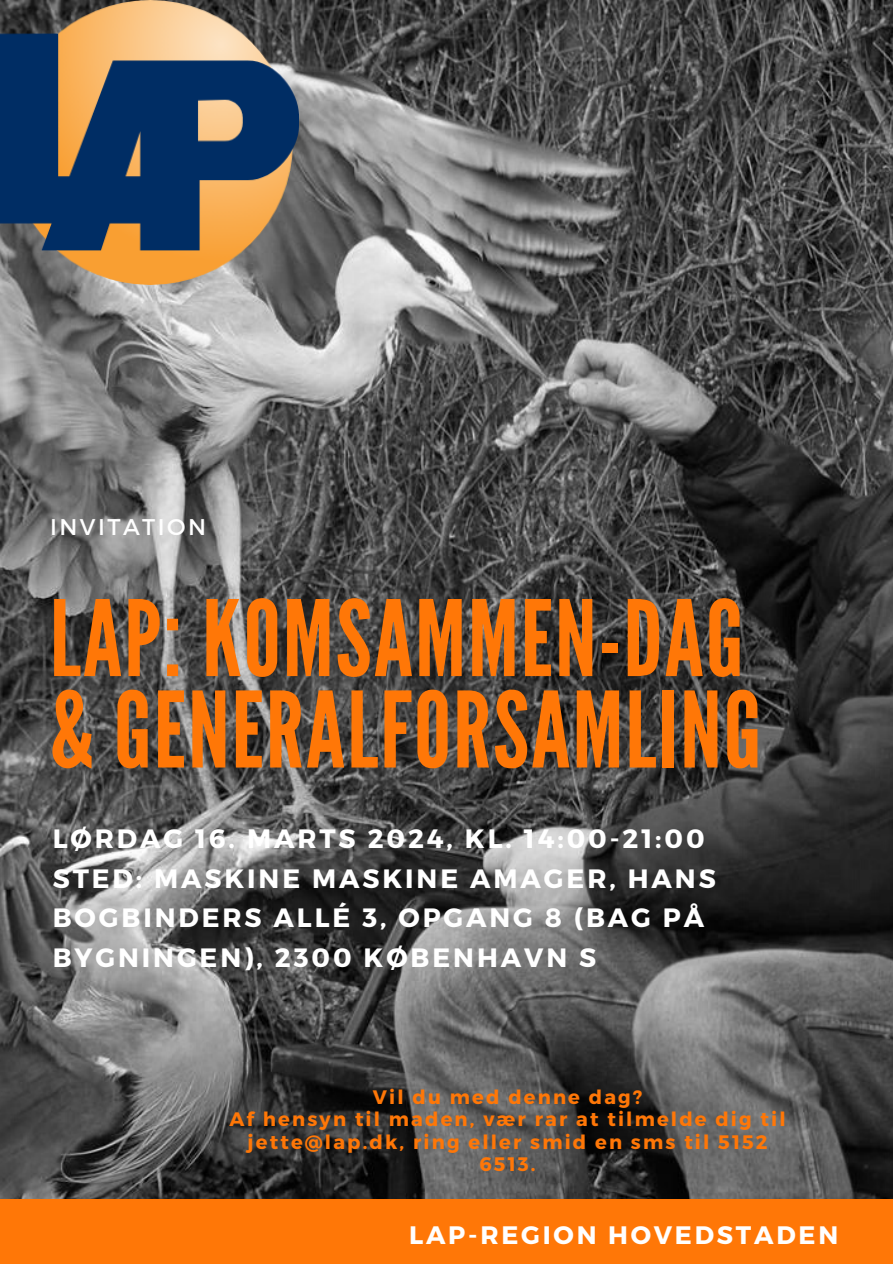
<style>
.page{position:relative;width:893px;height:1264px;background:#fff}
.page>*{position:absolute;margin:0;border:0;box-sizing:border-box;transform-origin:0 0}
.t1{font:104.85px/91.3px "League Gothic";letter-spacing:.02em;color:#ff7707}
.t2{font:700 26.55px/39.3px "Montserrat";letter-spacing:.11em;color:#fff}
.t3{font:700 25.2px "Montserrat";letter-spacing:.11em;color:#fff}
.t4{font:22.65px "Montserrat";letter-spacing:.11em;color:#fff}
.t5{font:700 19.5px/22.5px "Montserrat";letter-spacing:.11em;color:#ff7707;text-align:center}
</style>
<div class="page">
<img style="left:0;top:0;width:892px;height:1198px">
<div style="left:0;top:1198px;width:892px;height:65px;background:#ff7707"></div>
<img style="left:0;top:0;width:298px;height:285px">
<h3 class="t4" style="left:50px;top:512px;width:158px">INVITATION</h3>
<p class="t1" style="left:50px;top:595px;width:713px">LAP: KOMSAMMEN-DAG &amp; GENERALFORSAMLING</p>
<h1 class="t2" style="left:53px;top:818px;width:664px">LØRDAG 16. MARTS 2024, KL. 14:00-21:00<br>STED: MASKINE MASKINE AMAGER, HANS BOGBINDERS ALLÉ 3, OPGANG 8 (BAG PÅ BYGNINGEN), 2300 KØBENHAVN S</h1>
<p class="t5" style="left:373px;top:1084px;width:271px">Vil du med denne dag?</p>
<p class="t5" style="left:229px;top:1107px;width:557px">Af hensyn til maden, vær rar at tilmelde dig til jette@lap.dk, ring eller smid en sms til 5152<br>6513.</p>
<h2 class="t3" style="left:409px;top:1218px;width:430px">LAP-REGION HOVEDSTADEN</h2>
</div>
